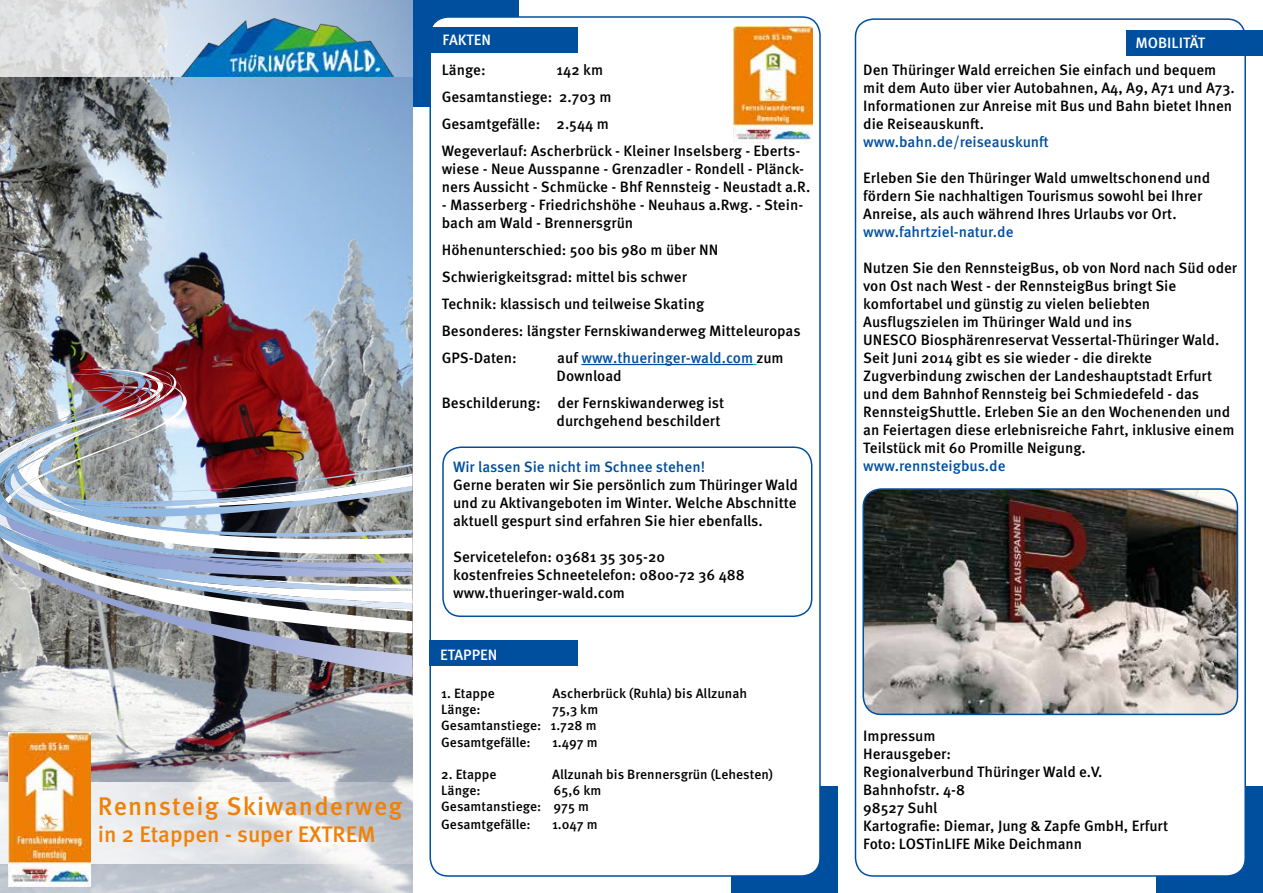
<style>
.page{position:relative;width:1263px;height:893px;background:#fff}
.page>*{position:absolute;margin:0;border:0;box-sizing:border-box;transform-origin:0 0}
.t1{font:500 25.5px "Meta Pro";letter-spacing:.045em;color:#f08108}
.t2{font:500 22.5px "Meta Pro";color:#f08108}
.t3{font:500 15px/18px "Meta Pro";color:#000}
.t4{font:500 15px/18px "Meta Pro";color:#004f9f}
.t5{font:500 15px "Meta Pro";color:#fff}
.t6{font:500 13.5px/16.2px "Meta Pro";color:#000;text-align:justify}
.s1{color:#000}
</style>
<div class="page">
<div style="left:412px;top:0;width:107px;height:106px;background:#004f9f"></div>
<div style="left:1157px;top:787px;width:106px;height:106px;background:#004f9f"></div>
<div style="left:731px;top:787px;width:107px;height:106px;background:#004f9f"></div>
<div style="left:430px;top:17px;width:390px;height:859px;background:#fff;border-radius:18px"></div>
<div style="left:429px;top:16px;width:392px;height:861px;border:2px solid #004f9f;border-radius:18px"></div>
<div style="left:855px;top:19px;width:390px;height:857px;background:#fff;border-radius:18px"></div>
<div style="left:855px;top:18px;width:391px;height:859px;border:2px solid #004f9f;border-radius:18px"></div>
<div style="left:429px;top:28px;width:149px;height:25px;background:#004f9f"></div>
<div style="left:1127px;top:30px;width:136px;height:25px;background:#004f9f"></div>
<img style="left:0;top:76px;width:412px;height:817px">
<svg style="left:0;top:783px;width:412px;height:81px"></svg>
<img style="left:8px;top:733px;width:82px;height:153px">
<svg style="left:0;top:0;width:412px;height:76px;background:#ced6df"></svg>
<img style="left:182px;top:19px;width:211px;height:57px">
<img style="left:40px;top:372px;width:372px;height:49px">
<img style="left:5px;top:390px;width:48px;height:11px">
<img style="left:0;top:421px;width:412px;height:156px">
<img style="left:111px;top:362px;width:65px;height:5px">
<img style="left:404px;top:516px;width:8px;height:21px">
<img style="left:98px;top:484px;width:91px;height:19px">
<img style="left:59px;top:482px;width:39px;height:21px">
<img style="left:51px;top:482px;width:8px;height:21px">
<img style="left:51px;top:392px;width:136px;height:80px">
<img style="left:0;top:517px;width:6px;height:5px">
<img style="left:1px;top:551px;width:411px;height:126px">
<img style="left:0;top:401px;width:151px;height:81px">
<img style="left:6px;top:503px;width:398px;height:57px">
<img style="left:51px;top:506px;width:59px;height:11px">
<img style="left:6px;top:517px;width:115px;height:14px">
<svg style="left:0;top:464px;width:51px;height:53px"></svg>
<img style="left:45px;top:403px;width:92px;height:30px">
<img style="left:0;top:412px;width:120px;height:52px">
<img style="left:18px;top:433px;width:27px;height:19px">
<img style="left:27px;top:529px;width:40px;height:2px">
<img style="left:0;top:522px;width:14px;height:3px">
<img style="left:153px;top:590px;width:259px;height:21px">
<img style="left:349px;top:602px;width:63px;height:7px">
<img style="left:262px;top:595px;width:119px;height:11px">
<img style="left:190px;top:590px;width:85px;height:6px">
<img style="left:74px;top:367px;width:107px;height:54px">
<img style="left:62px;top:414px;width:34px;height:11px">
<img style="left:0;top:434px;width:36px;height:16px">
<img style="left:34px;top:424px;width:30px;height:11px">
<img style="left:37px;top:574px;width:33px;height:3px">
<img style="left:27px;top:569px;width:43px;height:5px">
<img style="left:0;top:525px;width:18px;height:4px">
<img style="left:0;top:543px;width:14px;height:12px">
<img style="left:10px;top:543px;width:4px;height:7px">
<img style="left:0;top:529px;width:27px;height:14px">
<img style="left:70px;top:555px;width:342px;height:35px">
<img style="left:14px;top:531px;width:147px;height:38px">
<svg style="left:0;top:527px;width:16px;height:10px"></svg>
<hr style="left:581px;top:364px;width:172px;height:1px;background:#004f9f">
<img style="left:733px;top:27px;width:79px;height:115px">
<div style="left:429px;top:641px;width:149px;height:25px;background:#004f9f"></div>
<img style="left:865px;top:489px;width:372px;height:225px">
<div style="left:862px;top:488px;width:376px;height:227px;border:2px solid #004f9f;border-radius:18px"></div>
<div style="left:442px;top:446px;width:370px;height:171px;border:2px solid #004f9f;border-radius:18px"></div>
<h1 class="t1" style="left:98px;top:787px;width:306px">Rennsteig Skiwanderweg</h1>
<h2 class="t2" style="left:98px;top:817px;width:279px">in 2 Etappen - super EXTREM</h2>
<p class="t5" style="left:443px;top:28px;width:50px">FAKTEN</p>
<p class="t5" style="left:1135px;top:31px;width:71px">MOBILITÄT</p>
<p class="t3" style="left:442px;top:55px;width:360px;line-height:27px;text-indent:115px">142 km<br>Gesamtanstiege: 2.703 m<br>Gesamtgefälle: 2.544 m<br>Wegeverlauf: Ascherbrück - Kleiner Inselsberg - Eberts-</p>
<p class="t3" style="left:442px;top:159px;width:370px">wiese - Neue Ausspanne - Grenzadler - Rondell - Plänck&shy;ners Aussicht - Schmücke - Bhf Rennsteig - Neustadt a.R.</p>
<p class="t3" style="left:442px;top:195px;width:363px">- Masserberg - Friedrichshöhe - Neuhaus a.Rwg. - Stein&shy;bach am Wald - Brennersgrün</p>
<p class="t3" style="left:442px;top:235px;width:360px;line-height:27px">Höhenunterschied: 500 bis 980 m über NN Schwierigkeitsgrad: mittel bis schwer<br>Technik: klassisch und teilweise Skating<br>Besonderes: längster Fernskiwanderweg Mitteleuropas GPS-Daten:</p>
<p class="t3" style="left:442px;top:60px;width:45px">Länge:</p>
<p class="t4" style="left:557px;top:348px;width:229px"><span class="s1">auf</span> www.thueringer-wald.com <span class="s1">zum<br>Download</span></p>
<p class="t3" style="left:442px;top:393px;width:284px;text-align:right">Beschilderung: der Fernskiwanderweg ist durchgehend beschildert</p>
<p class="t4" style="left:453px;top:456px;width:253px">Wir lassen Sie nicht im Schnee stehen!</p>
<p class="t3" style="left:453px;top:474px;width:346px;text-align:justify">Gerne beraten wir Sie persönlich zum Thüringer Wald und zu Aktivangeboten im Winter. Welche Abschnitte aktuell gespurt sind erfahren Sie hier ebenfalls.</p>
<p class="t3" style="left:453px;top:546px;width:293px">Servicetelefon: 03681 35 305-20 kostenfreies Schneetelefon: 0800-72 36 488 www.thueringer-wald.com</p>
<p class="t5" style="left:440px;top:643px;width:59px">ETAPPEN</p>
<p class="t6" style="left:441px;top:684px;width:55px">1. Etappe</p>
<p class="t6" style="left:553px;top:684px;width:196px">Ascherbrück (Ruhla) bis Allzunah</p>
<p class="t6" style="left:441px;top:701px;width:41px">Länge:</p>
<p class="t6" style="left:441px;top:701px;width:159px;text-indent:111px">75,3 km Gesamtanstiege: 1.728 m Gesamtgefälle:</p>
<p class="t6" style="left:552px;top:733px;width:47px">1.497 m</p>
<p class="t6" style="left:441px;top:765px;width:57px">2. Etappe</p>
<p class="t6" style="left:552px;top:765px;width:222px">Allzunah bis Brennersgrün (Lehesten)</p>
<p class="t6" style="left:441px;top:782px;width:41px">Länge:</p>
<p class="t6" style="left:441px;top:782px;width:162px;text-indent:112px">65,6 km<br>Gesamtanstiege: 975 m</p>
<p class="t6" style="left:441px;top:816px;width:91px">Gesamtgefälle:</p>
<p class="t6" style="left:552px;top:816px;width:47px">1.047 m</p>
<p class="t3" style="left:863px;top:60px;width:373px">Den Thüringer Wald erreichen Sie einfach und bequem mit dem Auto über vier Autobahnen, A4, A9, A71 und A73.<br>Informationen zur Anreise mit Bus und Bahn bietet Ihnen die Reiseauskunft.</p>
<p class="t4" style="left:863px;top:132px;width:187px">www.bahn.de/reiseauskunft</p>
<p class="t3" style="left:863px;top:168px;width:348px">Erleben Sie den Thüringer Wald umweltschonend und fördern Sie nachhaltigen Tourismus sowohl bei Ihrer<br>Anreise, als auch während Ihres Urlaubs vor Ort.</p>
<p class="t4" style="left:863px;top:222px;width:152px">www.fahrtziel-natur.de</p>
<p class="t3" style="left:863px;top:258px;width:375px">Nutzen Sie den RennsteigBus, ob von Nord nach Süd oder von Ost nach West - der RennsteigBus bringt Sie komfortabel und günstig zu vielen beliebten Ausflugszielen im Thüringer Wald und ins<br>UNESCO Biosphärenreservat Vessertal-Thüringer Wald.<br>Seit Juni 2014 gibt es sie wieder - die direkte Zugverbindung zwischen der Landeshauptstadt Erfurt und dem Bahnhof Rennsteig bei Schmiedefeld - das RennsteigShuttle. Erleben Sie an den Wochenenden und an Feiertagen diese erlebnisreiche Fahrt, inklusive einem Teilstück mit 60 Promille Neigung.</p>
<p class="t4" style="left:863px;top:456px;width:144px">www.rennsteigbus.de</p>
<p class="t3" style="left:863px;top:726px;width:306px">Impressum<br>Herausgeber:<br>Regionalverbund Thüringer Wald e.V.<br>Bahnhofstr. 4-8<br>98527 Suhl<br>Kartografie: Diemar, Jung &amp; Zapfe GmbH, Erfurt<br>Foto: LOSTinLIFE Mike Deichmann</p>
</div>
